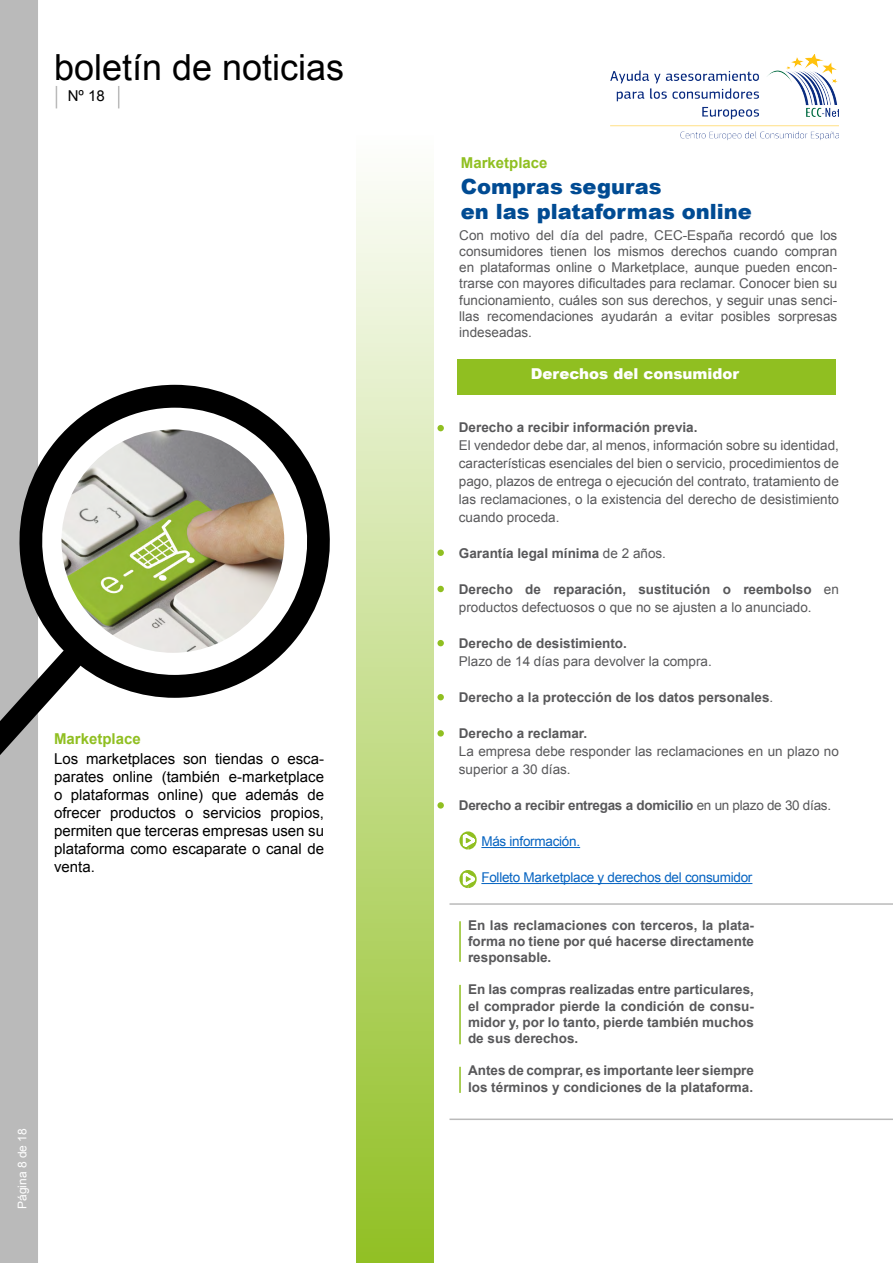
<style>
.page{position:relative;width:893px;height:1263px;background:#fff}
.page>*{position:absolute;margin:0;border:0;box-sizing:border-box;transform-origin:0 0}
.t1{font:36px "Arial";color:#000}
.t2{font:900 21px/25.2px "Arial";color:#004b93}
.t3{font:15px/18px "Arial";color:#000;text-align:justify}
.t4{font:700 15px "Arial";color:#90bf21}
.t5{font:900 15px "Arial";color:#fff}
.t6{font:13.5px/18px "Arial";color:#58585a;text-align:justify}
.t7{font:700 13.5px/16.2px "Arial";color:#58585a;text-align:justify}
.t8{font:13.5px "Arial";letter-spacing:-.02em;color:#0563c1}
.t9{font:700 13.5px "Arial";letter-spacing:-.02em;color:#58585a}
.t10{font:12px "Arial";color:#fff}
.s1{font-weight:400}
.s2{font-weight:700}
</style>
<div class="page">
<div style="left:0;top:0;width:38px;height:1263px;background:#bababa"></div>
<svg style="left:16px;top:1215px;width:11px;height:2px"></svg>
<svg style="left:56px;top:86px;width:1px;height:22px"></svg>
<svg style="left:118px;top:86px;width:1px;height:22px"></svg>
<img style="left:610px;top:54px;width:229px;height:86px">
<hr style="left:481px;top:847px;width:99px;height:1px;background:#0563c1">
<hr style="left:481px;top:883px;width:271px;height:1px;background:#0563c1">
<div style="left:437px;top:425px;width:7px;height:6px;background:#90bf21;border-radius:50%"></div>
<div style="left:457px;top:360px;width:379px;height:35px;background:#90bf21"></div>
<div style="left:437px;top:549px;width:7px;height:7px;background:#90bf21;border-radius:50%"></div>
<div style="left:437px;top:586px;width:7px;height:6px;background:#90bf21;border-radius:50%"></div>
<div style="left:437px;top:640px;width:7px;height:6px;background:#90bf21;border-radius:50%"></div>
<div style="left:437px;top:694px;width:7px;height:6px;background:#90bf21;border-radius:50%"></div>
<div style="left:437px;top:730px;width:7px;height:6px;background:#90bf21;border-radius:50%"></div>
<div style="left:437px;top:802px;width:7px;height:7px;background:#90bf21;border-radius:50%"></div>
<hr style="left:449px;top:903px;width:444px;height:2px;background:#bababa">
<hr style="left:449px;top:1118px;width:444px;height:2px;background:#bababa">
<hr style="left:459px;top:921px;width:2px;height:41px;background:#90bf21">
<hr style="left:459px;top:985px;width:2px;height:59px;background:#90bf21">
<hr style="left:459px;top:1067px;width:2px;height:26px;background:#90bf21">
<div style="left:356px;top:135px;width:77px;height:1128px;background:linear-gradient(to bottom,#fefefd,#92c024)"></div>
<svg style="left:460px;top:832px;width:17px;height:17px"></svg>
<svg style="left:460px;top:870px;width:17px;height:18px"></svg>
<svg style="left:0;top:385px;width:330px;height:418px"></svg>
<h1 class="t1" style="left:54px;top:43px;width:292px">boletín de noticias</h1>
<p class="t3" style="left:68px;top:87px;width:39px">Nº 18</p>
<p class="t4" style="left:54px;top:728px;width:88px">Marketplace</p>
<p class="t3" style="left:54px;top:750px;width:271px">Los marketplaces son tiendas o esca&shy;parates online (también e-marketplace o plataformas online) que además de ofrecer productos o servicios propios, permiten que terceras empresas usen su plataforma como escaparate o canal de venta.</p>
<p class="t10" style="left:14px;top:1209px;width:82px;rotate:-90deg">Página 8 de 18</p>
<p class="t4" style="left:461px;top:152px;width:88px">Marketplace</p>
<h2 class="t2" style="left:461px;top:173px;width:292px">Compras seguras<br>en las plataformas online</h2>
<p class="t6" style="left:459px;top:227px;width:379px;line-height:16.2px">Con motivo del día del padre, CEC-España recordó que los consumidores tienen los mismos derechos cuando compran en plataformas online o Marketplace, aunque pueden encon&shy;trarse con mayores dificultades para reclamar. Conocer bien su funcionamiento, cuáles son sus derechos, y seguir unas senci&shy;llas recomendaciones ayudarán a evitar posibles sorpresas indeseadas.</p>
<p class="t5" style="left:531px;top:363px;width:210px">Derechos del consumidor</p>
<p class="t7" style="left:459px;top:419px;width:240px">Derecho a recibir información previa.</p>
<p class="t6" style="left:459px;top:436px;width:382px">El vendedor debe dar, al menos, información sobre su identidad, características esenciales del bien o servicio, procedimientos de pago, plazos de entrega o ejecución del contrato, tratamiento de las reclamaciones, o la existencia del derecho de desistimiento cuando proceda.</p>
<p class="t7" style="left:459px;top:545px;width:209px">Garantía legal mínima <span class="s1">de 2 años.</span></p>
<p class="t6" style="left:459px;top:580px;width:382px"><span class="s2">Derecho de reparación, sustitución o reembolso</span> en productos defectuosos o que no se ajusten a lo anunciado.</p>
<p class="t7" style="left:459px;top:635px;width:170px">Derecho de desistimiento.</p>
<p class="t6" style="left:459px;top:652px;width:254px">Plazo de 14 días para devolver la compra.</p>
<p class="t7" style="left:459px;top:689px;width:316px">Derecho a la protección de los datos personales<span class="s1">.</span></p>
<p class="t7" style="left:459px;top:725px;width:130px">Derecho a reclamar.</p>
<p class="t6" style="left:459px;top:742px;width:382px">La empresa debe responder las reclamaciones en un plazo no superior a 30 días.</p>
<p class="t9" style="left:459px;top:796px;width:374px">Derecho a recibir entregas a domicilio <span class="s1">en un plazo de 30 días.</span></p>
<p class="t8" style="left:481px;top:832px;width:100px">Más información.</p>
<p class="t8" style="left:481px;top:868px;width:272px">Folleto Marketplace y derechos del consumidor</p>
<p class="t7" style="left:468px;top:917px;width:287px">En las reclamaciones con terceros, la plata&shy;forma no tiene por qué hacerse directamente responsable.</p>
<p class="t7" style="left:468px;top:982px;width:287px">En las compras realizadas entre particulares, el comprador pierde la condición de consu&shy;midor y, por lo tanto, pierde también muchos de sus derechos.</p>
<p class="t7" style="left:468px;top:1063px;width:287px">Antes de comprar, es importante leer siempre los términos y condiciones de la plataforma.</p>
</div>
